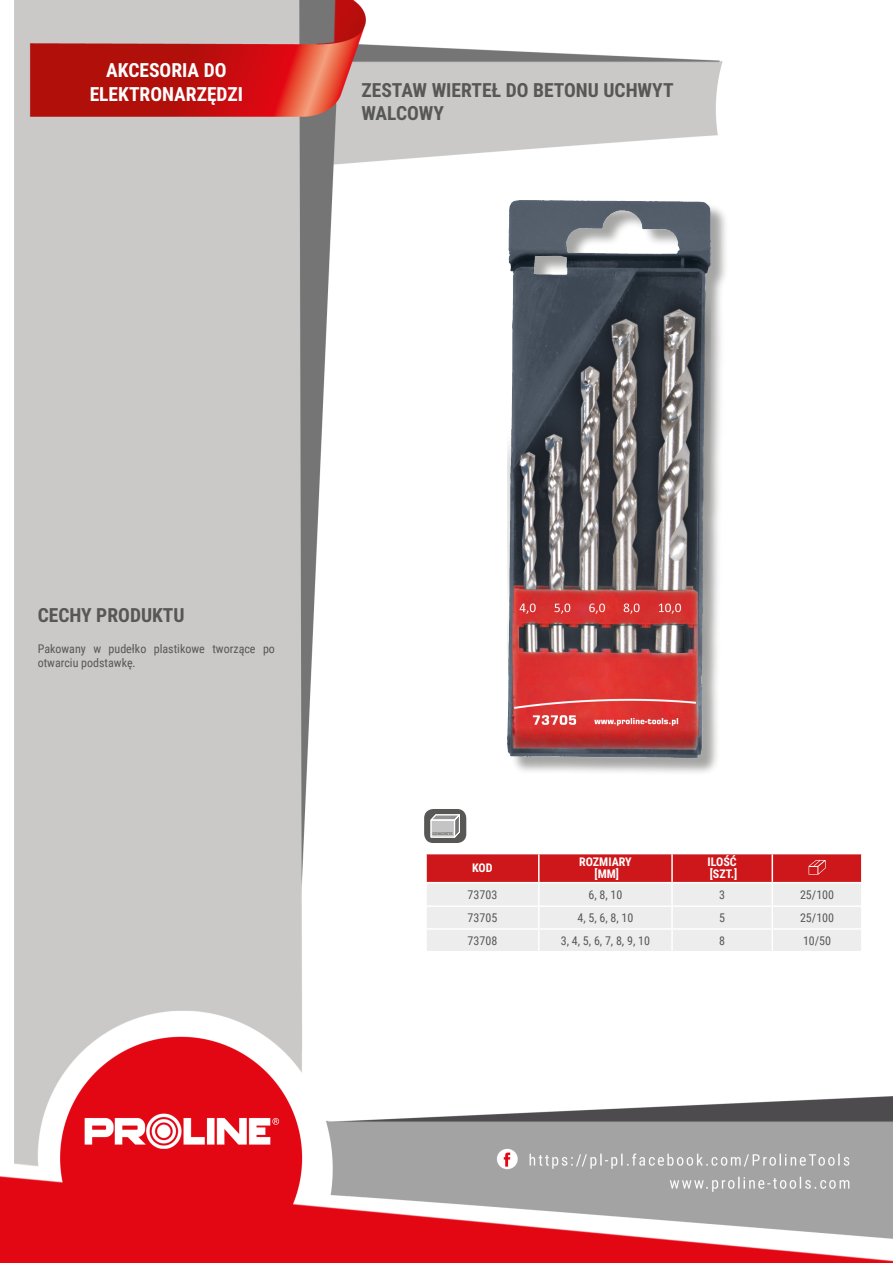
<style>
.page{position:relative;width:893px;height:1263px;background:#fff}
.page>*{position:absolute;margin:0;border:0;box-sizing:border-box;transform-origin:0 0}
.Lewo_bez_dzielenia{font:700 19.5px/23.4px "Roboto Condensed";color:#575756}
.NagĹ_Ăłwek{font:700 19.5px/23.4px "Roboto Condensed";color:#fff;text-align:center}
.MateriaĹ__CECHY{font:700 19.5px "Roboto Condensed";color:#575756}
.Opisy{font:12px/14.4px "Roboto Condensed";color:#575756}
.Center{font:12px "Roboto Condensed";color:#575756}
.Indeks{font:12px "Roboto Condensed";color:#575756}
.Ĺšrodek_bez_dzieleni{font:700 12px "Roboto Condensed";color:#fff}
.Ĺšrodek__wymuszenie{font:700 12px "Roboto Condensed";color:#fff}
.Tabelka_nagĹ_Ăłwek{font:700 12px "Roboto Condensed";color:#fff}
.t1{font:900 4.05px "Eurostile T";color:#757373}
</style>
<div class="page">
<img style="left:0;top:0;width:893px;height:1263px">
<div style="left:510px;top:203px;width:219px;height:573px;background:#1d1d1b;opacity:.4"></div>
<img style="left:507px;top:200px;width:203px;height:557px">
<hr style="left:425px;top:854px;width:2px;height:28px;background:#fff">
<hr style="left:425px;top:883px;width:2px;height:22px;background:#fff">
<hr style="left:425px;top:907px;width:2px;height:21px;background:#fff">
<hr style="left:425px;top:930px;width:2px;height:21px;background:#fff">
<hr style="left:425px;top:853px;width:114px;height:1px;background:#fff">
<hr style="left:425px;top:882px;width:114px;height:1px;background:#fff">
<hr style="left:425px;top:905px;width:114px;height:2px;background:#fff">
<hr style="left:425px;top:928px;width:114px;height:2px;background:#fff">
<hr style="left:425px;top:951px;width:114px;height:1px;background:#fff">
<svg style="left:426px;top:853px;width:436px;height:99px;background:#e5b4b5"></svg>
<div style="left:425px;top:810px;width:41px;height:32px;background:#575756;border-radius:8px"></div>
<div style="left:424px;top:809px;width:42px;height:34px;border:1px solid #575756;border-radius:8px"></div>
<svg style="left:430px;top:814px;width:30px;height:24px"></svg>
<div style="left:431px;top:820px;width:24px;height:17px;border:1px solid #fff"></div>
<p class="NagĹ_Ăłwek" style="left:90px;top:58px;width:155px">AKCESORIA DO<br>ELEKTRONARZĘDZI</p>
<p class="Lewo_bez_dzielenia" style="left:361px;top:77px;width:314px">ZESTAW WIERTEŁ DO BETONU UCHWYT<br>WALCOWY</p>
<p class="MateriaĹ__CECHY" style="left:38px;top:601px;width:148px">CECHY PRODUKTU</p>
<p class="Opisy" style="left:38px;top:641px;width:239px">Pakowany w pudełko plastikowe tworzące po otwarciu podstawkę.</p>
<p class="t1" style="left:432px;top:831px;width:22px">CONCRETE</p>
<p class="Tabelka_nagĹ_Ăłwek" style="left:472px;top:860px;width:22px">KOD</p>
<p class="Ĺšrodek_bez_dzieleni" style="left:579px;top:854px;width:54px">ROZMIARY</p>
<p class="Ĺšrodek__wymuszenie" style="left:594px;top:866px;width:26px">[MM]</p>
<p class="Ĺšrodek_bez_dzieleni" style="left:708px;top:854px;width:31px">ILOŚĆ</p>
<p class="Ĺšrodek__wymuszenie" style="left:710px;top:866px;width:29px">[SZT.]</p>
<p class="Indeks" style="left:468px;top:886px;width:31px">73703</p>
<p class="Center" style="left:588px;top:886px;width:35px">6, 8, 10</p>
<p class="Center" style="left:719px;top:886px;width:7px">3</p>
<p class="Center" style="left:800px;top:886px;width:36px">25/100</p>
<p class="Indeks" style="left:468px;top:909px;width:31px">73705</p>
<p class="Center" style="left:577px;top:909px;width:57px">4, 5, 6, 8, 10</p>
<p class="Center" style="left:719px;top:909px;width:7px">5</p>
<p class="Center" style="left:800px;top:909px;width:36px">25/100</p>
<p class="Indeks" style="left:468px;top:932px;width:31px">73708</p>
<p class="Center" style="left:561px;top:932px;width:91px">3, 4, 5, 6, 7, 8, 9, 10</p>
<p class="Center" style="left:719px;top:932px;width:7px">8</p>
<p class="Center" style="left:803px;top:932px;width:30px">10/50</p>
</div>
